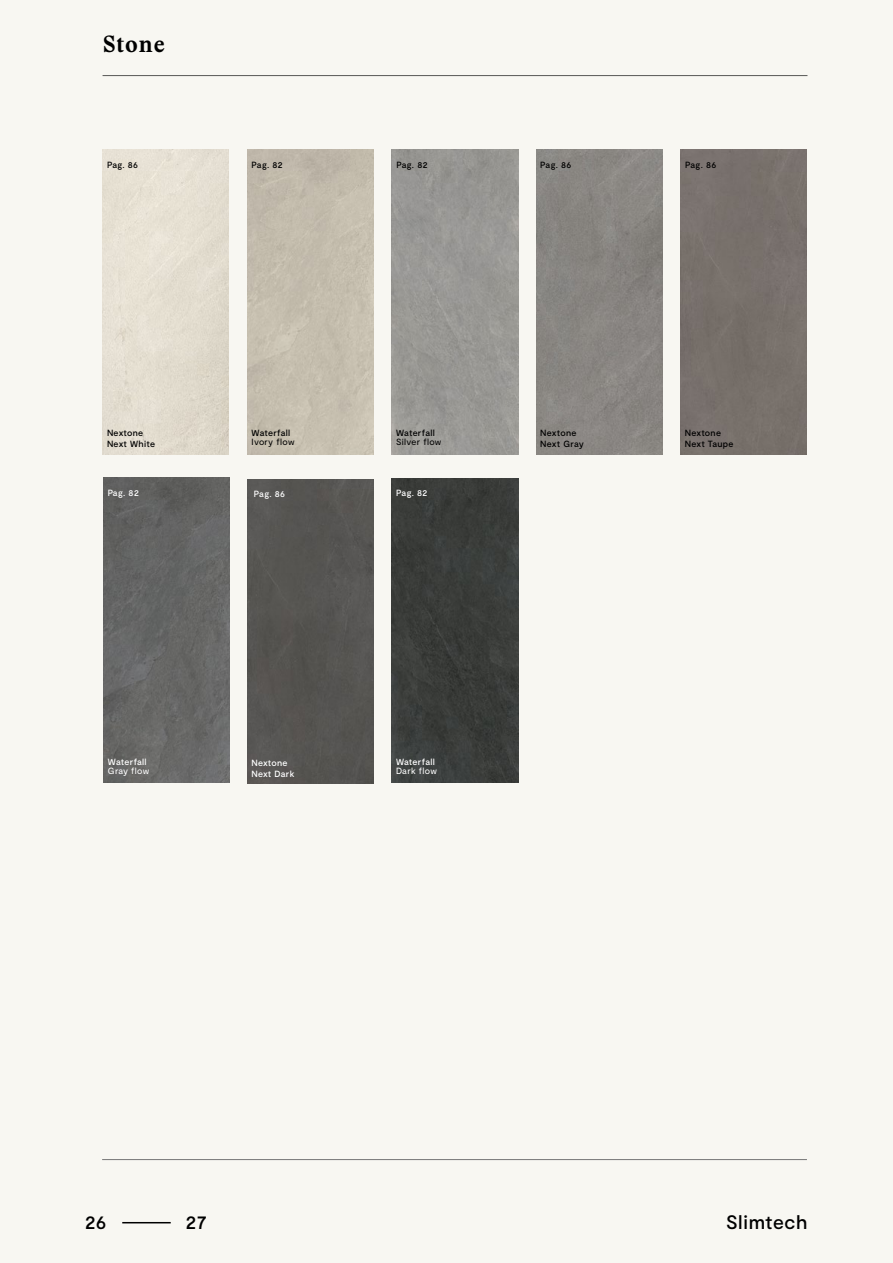
<style>
.page{position:relative;width:893px;height:1263px;background:#f8f7f2}
.page>*{position:absolute;margin:0;border:0;box-sizing:border-box;transform-origin:0 0}
.t1{font:700 22.95px "Stanley";letter-spacing:.04em;color:#000}
.t2{font:500 19.5px "Moderat";letter-spacing:.03em;color:#000}
.t3{font:500 9px/10.8px "Moderat";letter-spacing:.02em;color:#000}
.t4{font:500 9px/10.8px "Moderat";letter-spacing:.02em;color:#fff}
.t5{font:9px "Moderat";letter-spacing:.03em;color:#000}
.t6{font:9px "Moderat";letter-spacing:.03em;color:#fff}
</style>
<div class="page">
<hr style="left:103px;top:75px;width:704px;height:1px;background:#575756">
<hr style="left:103px;top:1159px;width:703px;height:1px;background:#767676">
<img style="left:247px;top:149px;width:127px;height:305px">
<img style="left:392px;top:149px;width:126px;height:305px">
<img style="left:103px;top:149px;width:126px;height:305px">
<div style="left:536px;top:149px;width:126px;height:305px;background:#898582"></div>
<div style="left:247px;top:479px;width:126px;height:305px;background:#565552"></div>
<img style="left:103px;top:478px;width:127px;height:304px">
<img style="left:392px;top:478px;width:126px;height:305px">
<hr style="left:122px;top:1222px;width:49px;height:1px;background:#000">
<h1 class="t1" style="left:103px;top:29px;width:64px">Stone</h1>
<p class="t3" style="left:107px;top:159px;width:33px">Pag. 86</p>
<p class="t3" style="left:252px;top:159px;width:33px">Pag. 82</p>
<p class="t3" style="left:396px;top:159px;width:33px">Pag. 82</p>
<p class="t3" style="left:540px;top:159px;width:33px">Pag. 86</p>
<p class="t3" style="left:685px;top:159px;width:33px">Pag. 86</p>
<p class="t3" style="left:107px;top:428px;width:50px">Nextone<br>Next White</p>
<p class="t4" style="left:108px;top:487px;width:33px">Pag. 82</p>
<p class="t3" style="left:252px;top:428px;width:40px">Waterfall</p>
<p class="t5" style="left:252px;top:437px;width:45px">Ivory flow</p>
<p class="t4" style="left:254px;top:489px;width:33px">Pag. 86</p>
<p class="t3" style="left:396px;top:428px;width:40px">Waterfall</p>
<p class="t5" style="left:396px;top:437px;width:47px">Silver flow</p>
<p class="t4" style="left:396px;top:488px;width:33px">Pag. 82</p>
<p class="t3" style="left:540px;top:428px;width:45px">Nextone<br>Next Gray</p>
<p class="t3" style="left:685px;top:428px;width:50px">Nextone<br>Next Taupe</p>
<p class="t4" style="left:108px;top:756px;width:40px">Waterfall</p>
<p class="t6" style="left:108px;top:765px;width:43px">Gray flow</p>
<p class="t4" style="left:251px;top:757px;width:45px">Nextone<br>Next Dark</p>
<p class="t4" style="left:396px;top:756px;width:40px">Waterfall</p>
<p class="t6" style="left:396px;top:765px;width:42px">Dark flow</p>
<h2 class="t2" style="left:85px;top:1210px;width:23px">26</h2>
<h2 class="t2" style="left:186px;top:1210px;width:22px">27</h2>
<h2 class="t2" style="left:726px;top:1210px;width:83px">Slimtech</h2>
</div>
